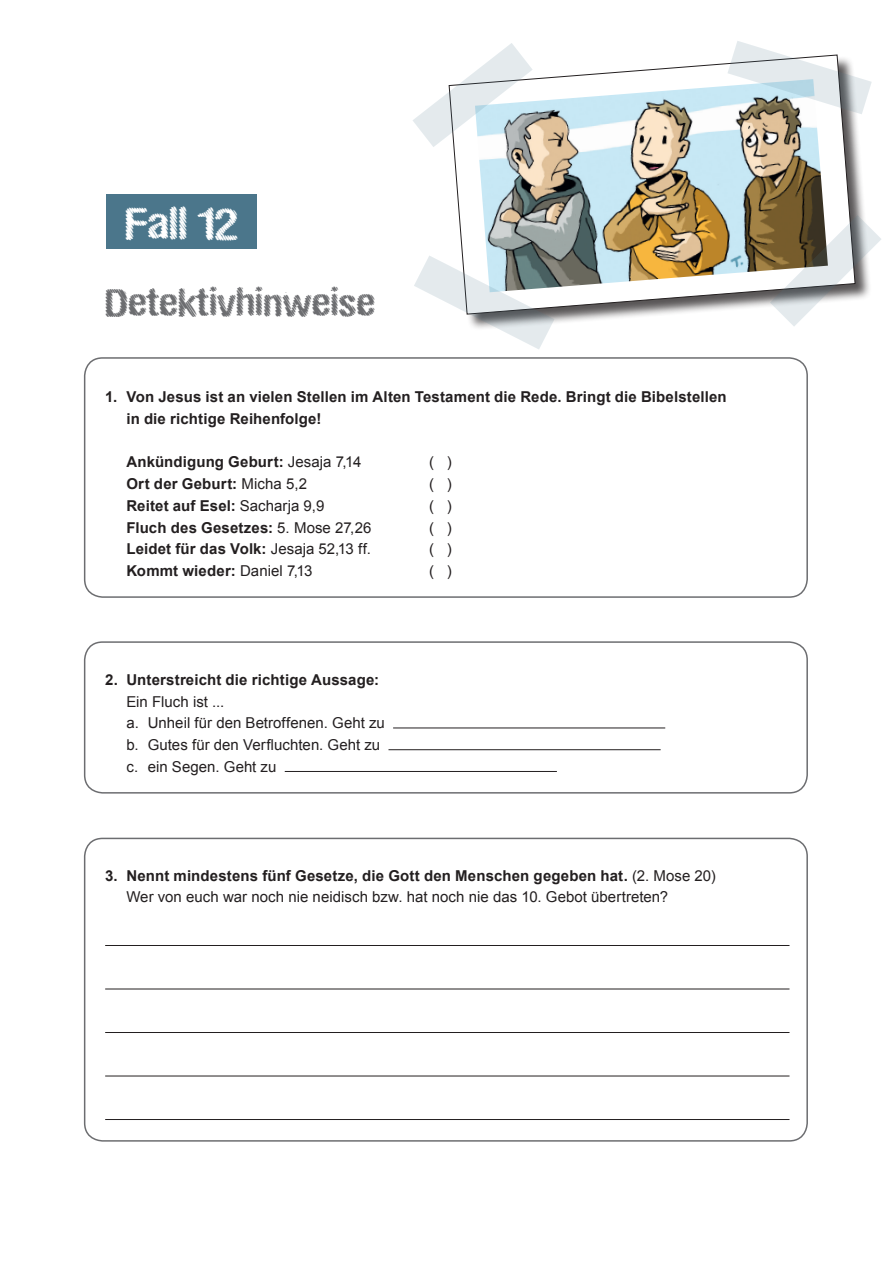
<style>
.page{position:relative;width:893px;height:1263px;background:#fff}
.page>*{position:absolute;margin:0;border:0;box-sizing:border-box;transform-origin:0 0}
.t1{font:24px "stripes";letter-spacing:-.005em;color:#fff}
.t2{font:21px "stripes";letter-spacing:-.02em;color:#6c6d70}
.t3{font:700 15px/21.8px "Arial";letter-spacing:.01em;color:#231f20}
.t4{font:15px/21.8px "Arial";letter-spacing:.005em;color:#231f20}
.s1{font-weight:400}
.s2{font-weight:700}
</style>
<div class="page">
<div style="left:106px;top:195px;width:151px;height:54px;background:#4b768b"></div>
<hr style="left:393px;top:728px;width:272px;height:1px;background:#231f20">
<hr style="left:388px;top:749px;width:273px;height:1px;background:#231f20">
<hr style="left:285px;top:771px;width:272px;height:1px;background:#231f20">
<hr style="left:105px;top:945px;width:684px;height:1px;background:#231f20">
<hr style="left:105px;top:989px;width:684px;height:1px;background:#231f20">
<hr style="left:105px;top:1032px;width:684px;height:1px;background:#231f20">
<hr style="left:105px;top:1076px;width:684px;height:1px;background:#231f20">
<hr style="left:105px;top:1119px;width:684px;height:1px;background:#231f20">
<div style="left:84px;top:357px;width:724px;height:241px;border:2px solid #6c6d70;border-radius:18px"></div>
<div style="left:450px;top:56px;width:422px;height:275px;background:#231f20;opacity:.75"></div>
<svg style="left:450px;top:56px;width:405px;height:258px"></svg>
<img style="left:475px;top:79px;width:353px;height:213px">
<svg style="left:414px;top:255px;width:140px;height:94px"></svg>
<svg style="left:413px;top:43px;width:120px;height:104px"></svg>
<svg style="left:727px;top:41px;width:145px;height:73px"></svg>
<svg style="left:770px;top:215px;width:111px;height:112px"></svg>
<div style="left:84px;top:641px;width:724px;height:153px;border:2px solid #6c6d70;border-radius:18px"></div>
<div style="left:84px;top:838px;width:724px;height:304px;border:2px solid #6c6d70;border-radius:18px"></div>
<h1 class="t1" style="left:125px;top:215px;width:115px">Fall 12</h1>
<h2 class="t2" style="left:105px;top:295px;width:272px">Detektivhinweise</h2>
<p class="t3" style="left:126px;top:386px;width:602px;text-indent:-21px">1. Von Jesus ist an vielen Stellen im Alten Testament die Rede. Bringt die Bibelstellen in die richtige Reihenfolge!</p>
<p class="t3" style="left:126px;top:452px;width:236px">Ankündigung Geburt: <span class="s1">Jesaja 7,14</span></p>
<p class="t4" style="left:429px;top:451px;width:24px">( )</p>
<p class="t3" style="left:126px;top:473px;width:182px">Ort der Geburt: <span class="s1">Micha 5,2</span></p>
<p class="t4" style="left:429px;top:473px;width:24px">( )</p>
<p class="t3" style="left:126px;top:495px;width:199px">Reitet auf Esel: <span class="s1">Sacharja 9,9</span></p>
<p class="t4" style="left:429px;top:495px;width:24px">( )</p>
<p class="t3" style="left:126px;top:517px;width:247px">Fluch des Gesetzes: <span class="s1">5. Mose 27,26</span></p>
<p class="t4" style="left:429px;top:517px;width:24px">( )</p>
<p class="t3" style="left:126px;top:539px;width:246px">Leidet für das Volk: <span class="s1">Jesaja 52,13 ff.</span></p>
<p class="t4" style="left:429px;top:538px;width:24px">( )</p>
<p class="t3" style="left:126px;top:560px;width:188px">Kommt wieder: <span class="s1">Daniel 7,13</span></p>
<p class="t4" style="left:429px;top:560px;width:24px">( )</p>
<p class="t3" style="left:105px;top:669px;width:275px">2. Unterstreicht die richtige Aussage:</p>
<p class="t4" style="left:126px;top:691px;width:260px">Ein Fluch ist ...<br>a. Unheil für den Betroffenen. Geht zu b. Gutes für den Verfluchten. Geht zu c. ein Segen. Geht zu</p>
<p class="t4" style="left:126px;top:865px;width:591px;text-indent:-21px"><span class="s2">3. Nennt mindestens fünf Gesetze, die Gott den Menschen gegeben hat.</span> (2. Mose 20)<br>Wer von euch war noch nie neidisch bzw. hat noch nie das 10. Gebot übertreten?</p>
</div>
